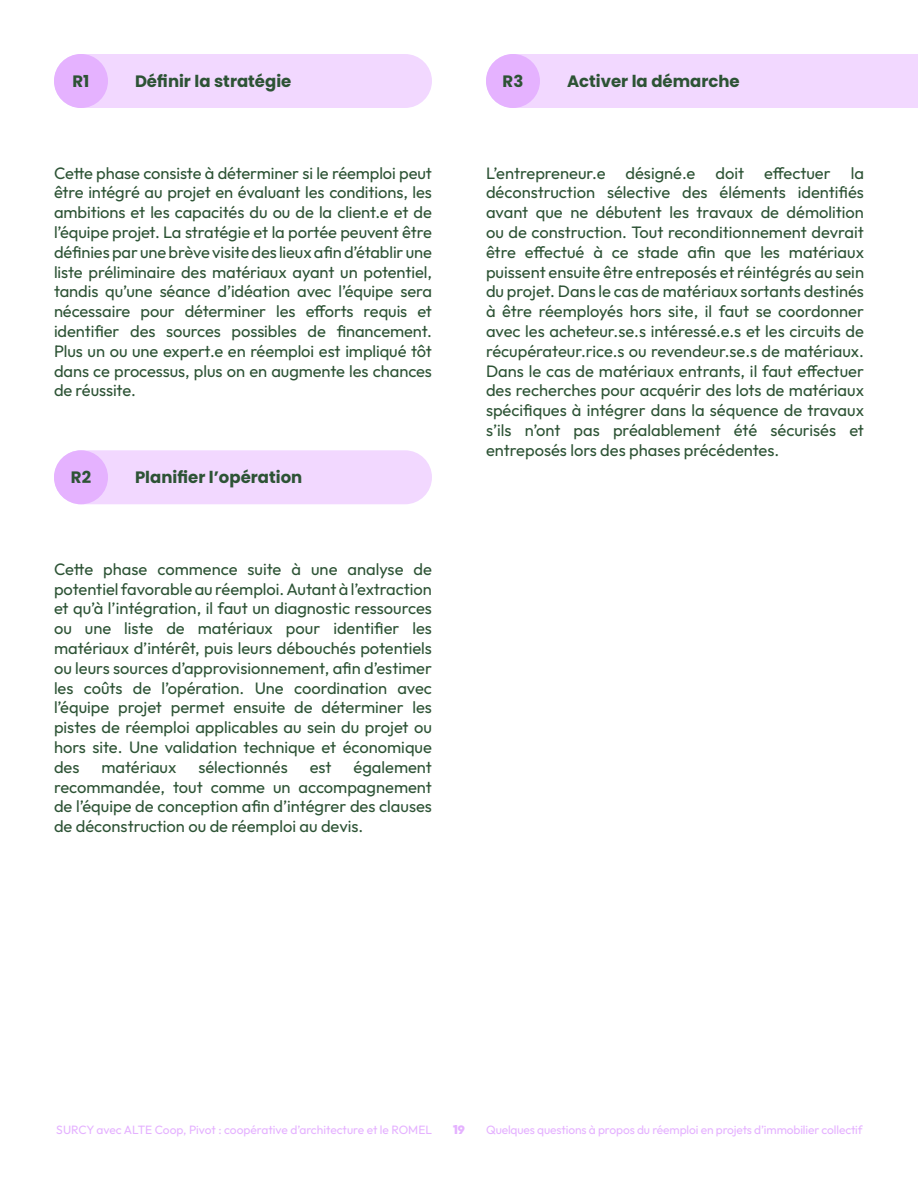
<style>
.page{position:relative;width:918px;height:1188px;background:#fff}
.page>*{position:absolute;margin:0;border:0;box-sizing:border-box;transform-origin:0 0}
.t1{font:16.5px/19.8px "Outfit";color:#2d5335;text-align:justify}
.t2{font:700 16.5px "Poppins";color:#2d5335}
.t3{font:12px "Outfit";letter-spacing:-.01em;color:#e5b2ff}
.t4{font:900 12px "Outfit";color:#e5b2ff}
</style>
<div class="page">
<div style="left:54px;top:54px;width:378px;height:54px;background:#f2d8ff;border-radius:27px"></div>
<div style="left:54px;top:450px;width:378px;height:54px;background:#f2d8ff;border-radius:27px"></div>
<div style="left:486px;top:54px;width:432px;height:54px;background:#f2d8ff"></div>
<div style="left:486px;top:54px;width:54px;height:54px;background:#e5b2ff;border-radius:50%"></div>
<div style="left:54px;top:450px;width:54px;height:54px;background:#e5b2ff;border-radius:50%"></div>
<div style="left:54px;top:54px;width:54px;height:54px;background:#e5b2ff;border-radius:50%"></div>
<p class="t2" style="left:73px;top:72px;width:18px">R1</p>
<p class="t2" style="left:135px;top:72px;width:158px">Définir la stratégie</p>
<p class="t2" style="left:503px;top:72px;width:22px">R3</p>
<p class="t2" style="left:567px;top:72px;width:174px">Activer la démarche</p>
<p class="t1" style="left:54px;top:163px;width:380px">Cette phase consiste à déterminer si le réemploi peut être intégré au projet en évaluant les conditions, les ambitions et les capacités du ou de la client.e et de l’équipe projet. La stratégie et la portée peuvent être définies par une brève visite des lieux afin d’établir une liste préliminaire des matériaux ayant un potentiel, tandis qu’une séance d’idéation avec l’équipe sera nécessaire pour déterminer les efforts requis et identifier des sources possibles de financement.<br>Plus un ou une expert.e en réemploi est impliqué tôt dans ce processus, plus on en augmente les chances de réussite.</p>
<p class="t2" style="left:71px;top:468px;width:22px">R2</p>
<p class="t2" style="left:135px;top:468px;width:169px">Planifier l’opération</p>
<p class="t1" style="left:54px;top:560px;width:380px">Cette phase commence suite à une analyse de potentiel favorable au réemploi. Autant à l’extraction et qu’à l’intégration, il faut un diagnostic ressources ou une liste de matériaux pour identifier les matériaux d’intérêt, puis leurs débouchés potentiels ou leurs sources d’approvisionnement, afin d’estimer les coûts de l’opération. Une coordination avec l’équipe projet permet ensuite de déterminer les pistes de réemploi applicables au sein du projet ou hors site. Une validation technique et économique des</p>
<p class="t1" style="left:54px;top:758px;width:380px;text-indent:300px">également recommandée, tout comme un accompagnement de l’équipe de conception afin d’intégrer des clauses de déconstruction ou de réemploi au devis.</p>
<p class="t1" style="left:101px;top:758px;width:77px">matériaux</p>
<p class="t1" style="left:198px;top:758px;width:91px">sélectionnés</p>
<p class="t1" style="left:310px;top:758px;width:23px">est</p>
<p class="t1" style="left:486px;top:163px;width:380px">L’entrepreneur.e désigné.e doit effectuer la déconstruction sélective des éléments identifiés avant que ne débutent les travaux de démolition ou de construction. Tout reconditionnement devrait être effectué à ce stade afin que les matériaux puissent ensuite être entreposés et réintégrés au sein du projet. Dans le cas de matériaux sortants destinés à être réemployés hors site, il faut se coordonner avec les acheteur.se.s intéressé.e.s et les circuits de récupérateur.rice.s ou revendeur.se.s de matériaux.<br>Dans le cas de matériaux entrants, il faut effectuer des recherches pour acquérir des lots de matériaux spécifiques à intégrer dans la séquence de travaux s’ils n’ont pas préalablement été sécurisés et entreposés lors des phases précédentes.</p>
<p class="t3" style="left:56px;top:1122px;width:377px">SURCY avec ALTE Coop, Pivot : coopérative d’architecture et le ROMEL</p>
<p class="t4" style="left:453px;top:1122px;width:13px">19</p>
<p class="t3" style="left:486px;top:1122px;width:378px">Quelques questions à propos du réemploi en projets d’immobilier collectif</p>
</div>
